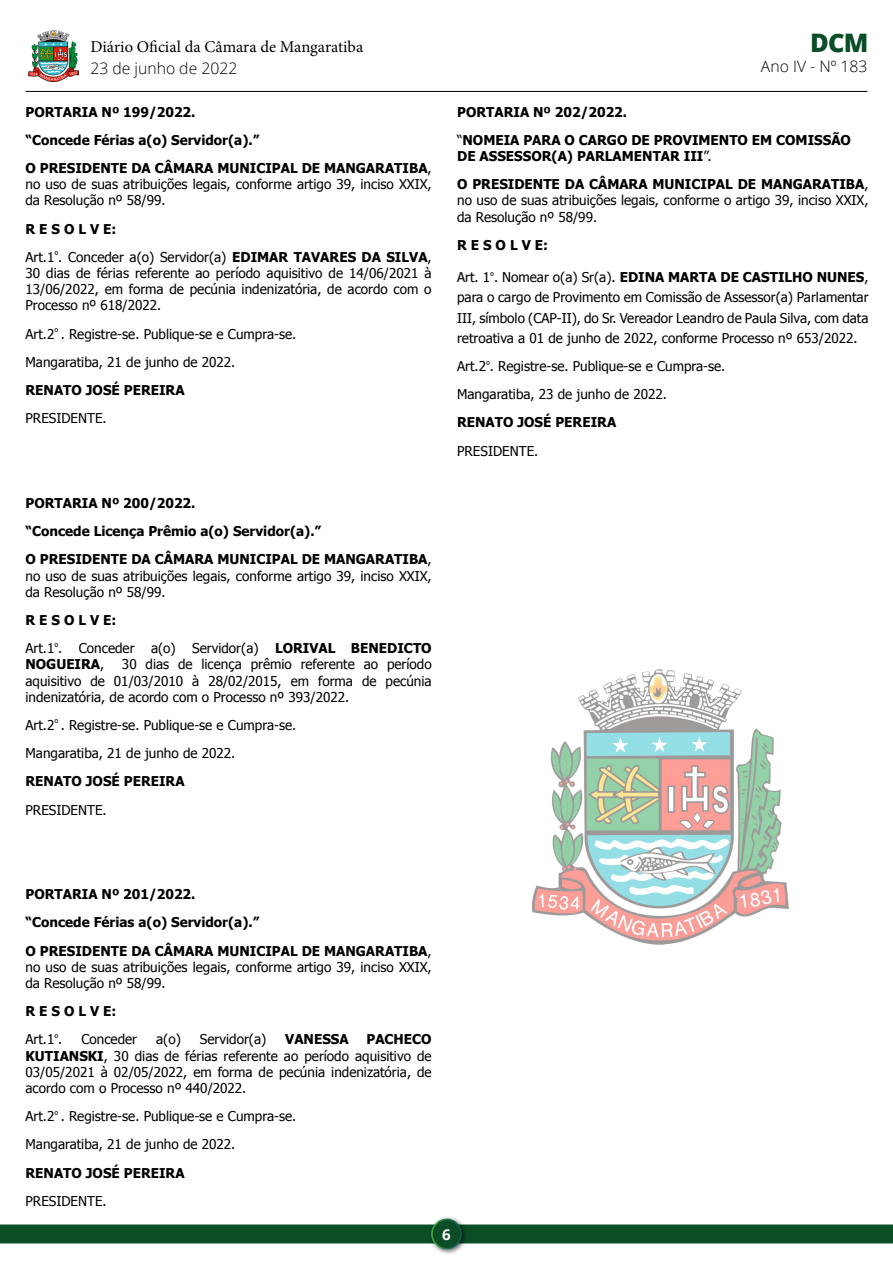
<style>
.page{position:relative;width:893px;height:1263px;background:#fff}
.page>*{position:absolute;margin:0;border:0;box-sizing:border-box;transform-origin:0 0}
.t1{font:800 25.5px "Open Sans";color:#0a4d26}
.t2{font:16.5px "Minion Pro";color:#000}
.t3{font:300 15.75px "Open Sans";color:#000}
.t4{font:700 15px "Open Sans";color:#fff}
.t5{font:13.5px/16.2px "Tahoma";color:#000}
.t6{font:700 13.5px/28.2px "Tahoma";color:#000}
.s1{font-weight:400}
.s2{font-weight:700}
</style>
<div class="page">
<svg style="left:0;top:1224px;width:893px;height:20px;background:#165631"></svg>
<div style="left:428px;top:1216px;width:40px;height:39px;background:#000;opacity:.61"></div>
<div style="left:432px;top:1219px;width:29px;height:29px;background:#0a4d26;border-radius:50%"></div>
<div style="left:431px;top:1218px;width:31px;height:31px;border:2px solid #fff;border-radius:50%"></div>
<img style="left:532px;top:669px;width:257px;height:276px">
<hr style="left:26px;top:91px;width:841px;height:1px;background:#000">
<img style="left:28px;top:31px;width:51px;height:50px">
<p class="t2" style="left:90px;top:36px;width:274px">Diário Oficial da Câmara de Mangaratiba</p>
<h1 class="t1" style="left:810px;top:23px;width:60px">DCM</h1>
<p class="t3" style="left:90px;top:57px;width:149px">23 de junho de 2022</p>
<p class="t3" style="left:761px;top:56px;width:108px">Ano IV - Nº 183</p>
<p class="t6" style="left:26px;top:97px;width:408px">PORTARIA Nº 199/2022.<br>“Concede Férias a(o) Servidor(a).”<br>O PRESIDENTE DA CÂMARA MUNICIPAL DE MANGARATIBA<span class="s1">,</span></p>
<p class="t5" style="left:26px;top:176px;width:408px">no uso de suas atribuições legais, conforme artigo 39, inciso XXIX, da Resolução nº 58/99.</p>
<p class="t5" style="left:26px;top:214px;width:408px;line-height:28.2px"><span class="s2">R E S O L V E:<br></span>Art.1<sup>º</sup>. Conceder a(o) Servidor(a) <span class="s2">EDIMAR TAVARES DA SILVA</span>,</p>
<p class="t5" style="left:26px;top:264px;width:408px;text-align:justify">30 dias de férias referente ao período aquisitivo de 14/06/2021 à 13/06/2022, em forma de pecúnia indenizatória, de acordo com o Processo nº 618/2022.</p>
<p class="t5" style="left:26px;top:319px;width:272px;line-height:28.2px">Art.2<sup>º</sup> . Registre-se. Publique-se e Cumpra-se.<br>Mangaratiba, 21 de junho de 2022.</p>
<p class="t6" style="left:26px;top:375px;width:161px">RENATO JOSÉ PEREIRA</p>
<p class="t5" style="left:26px;top:410px;width:83px">PRESIDENTE.</p>
<p class="t6" style="left:26px;top:488px;width:408px">PORTARIA Nº 200/2022.<br>“Concede Licença Prêmio a(o) Servidor(a).”<br>O PRESIDENTE DA CÂMARA MUNICIPAL DE MANGARATIBA<span class="s1">,</span></p>
<p class="t5" style="left:26px;top:567px;width:408px">no uso de suas atribuições legais, conforme artigo 39, inciso XXIX, da Resolução nº 58/99.</p>
<p class="t5" style="left:26px;top:605px;width:408px;line-height:28.2px"><span class="s2">R E S O L V E:<br></span>Art.1<sup>º</sup>. Conceder a(o) Servidor(a) <span class="s2">LORIVAL BENEDICTO</span></p>
<p class="t6" style="left:26px;top:649px;width:80px">NOGUEIRA<span class="s1">,</span></p>
<p class="t5" style="left:26px;top:656px;width:408px;text-align:justify;text-indent:96px">30 dias de licença prêmio referente ao período aquisitivo de 01/03/2010 à 28/02/2015, em forma de pecúnia indenizatória, de acordo com o Processo nº 393/2022.</p>
<p class="t5" style="left:26px;top:710px;width:272px;line-height:28.2px">Art.2<sup>º</sup> . Registre-se. Publique-se e Cumpra-se.<br>Mangaratiba, 21 de junho de 2022.</p>
<p class="t6" style="left:26px;top:766px;width:161px">RENATO JOSÉ PEREIRA</p>
<p class="t5" style="left:26px;top:801px;width:83px">PRESIDENTE.</p>
<p class="t6" style="left:457px;top:97px;width:395px">PORTARIA Nº 202/2022.<br><span class="s1">“</span>NOMEIA PARA O CARGO DE PROVIMENTO EM COMISSÃO</p>
<p class="t6" style="left:457px;top:141px;width:413px">DE ASSESSOR(A) PARLAMENTAR III<span class="s1">”.<br></span>O PRESIDENTE DA CÂMARA MUNICIPAL DE MANGARATIBA<span class="s1">,</span></p>
<p class="t5" style="left:457px;top:192px;width:413px">no uso de suas atribuições legais, conforme o artigo 39, inciso XXIX, da Resolução nº 58/99.</p>
<p class="t6" style="left:457px;top:230px;width:92px">R E S O L V E:</p>
<p class="t5" style="left:457px;top:266px;width:413px;line-height:20.2px;text-align:justify">Art. 1<sup>º</sup>. Nomear o(a) Sr(a). <span class="s2">EDINA MARTA DE CASTILHO NUNES</span>, para o cargo de Provimento em Comissão de Assessor(a) Parlamentar III, símbolo (CAP-II), do Sr. Vereador Leandro de Paula Silva, com data retroativa a 01 de junho de 2022, conforme Processo nº 653/2022.</p>
<p class="t5" style="left:457px;top:351px;width:270px;line-height:28.2px">Art.2<sup>º</sup>. Registre-se. Publique-se e Cumpra-se.<br>Mangaratiba, 23 de junho de 2022.</p>
<p class="t6" style="left:457px;top:408px;width:161px">RENATO JOSÉ PEREIRA</p>
<p class="t5" style="left:457px;top:442px;width:83px">PRESIDENTE.</p>
<p class="t6" style="left:26px;top:879px;width:408px">PORTARIA Nº 201/2022.<br>“Concede Férias a(o) Servidor(a).”<br>O PRESIDENTE DA CÂMARA MUNICIPAL DE MANGARATIBA<span class="s1">,</span></p>
<p class="t5" style="left:26px;top:958px;width:408px">no uso de suas atribuições legais, conforme artigo 39, inciso XXIX, da Resolução nº 58/99.</p>
<p class="t6" style="left:26px;top:996px;width:92px">R E S O L V E:<br><span class="s1">Art.1</span><sup>º</sup><span class="s1">.</span></p>
<p class="t5" style="left:81px;top:1031px;width:57px">Conceder</p>
<p class="t5" style="left:156px;top:1031px;width:26px">a(o)</p>
<p class="t5" style="left:200px;top:1031px;width:68px">Servidor(a)</p>
<p class="t6" style="left:285px;top:1024px;width:65px">VANESSA</p>
<p class="t5" style="left:26px;top:1031px;width:408px;text-align:justify;text-indent:341px"><span class="s2">PACHECO KUTIANSKI</span>, 30 dias de férias referente ao período aquisitivo de 03/05/2021 à 02/05/2022, em forma de pecúnia indenizatória, de acordo com o Processo nº 440/2022.</p>
<p class="t5" style="left:26px;top:1101px;width:272px;line-height:28.2px">Art.2<sup>º</sup> . Registre-se. Publique-se e Cumpra-se.<br>Mangaratiba, 21 de junho de 2022.</p>
<p class="t6" style="left:26px;top:1158px;width:161px">RENATO JOSÉ PEREIRA</p>
<p class="t5" style="left:26px;top:1192px;width:83px">PRESIDENTE.</p>
<p class="t4" style="left:442px;top:1224px;width:10px">6</p>
</div>
